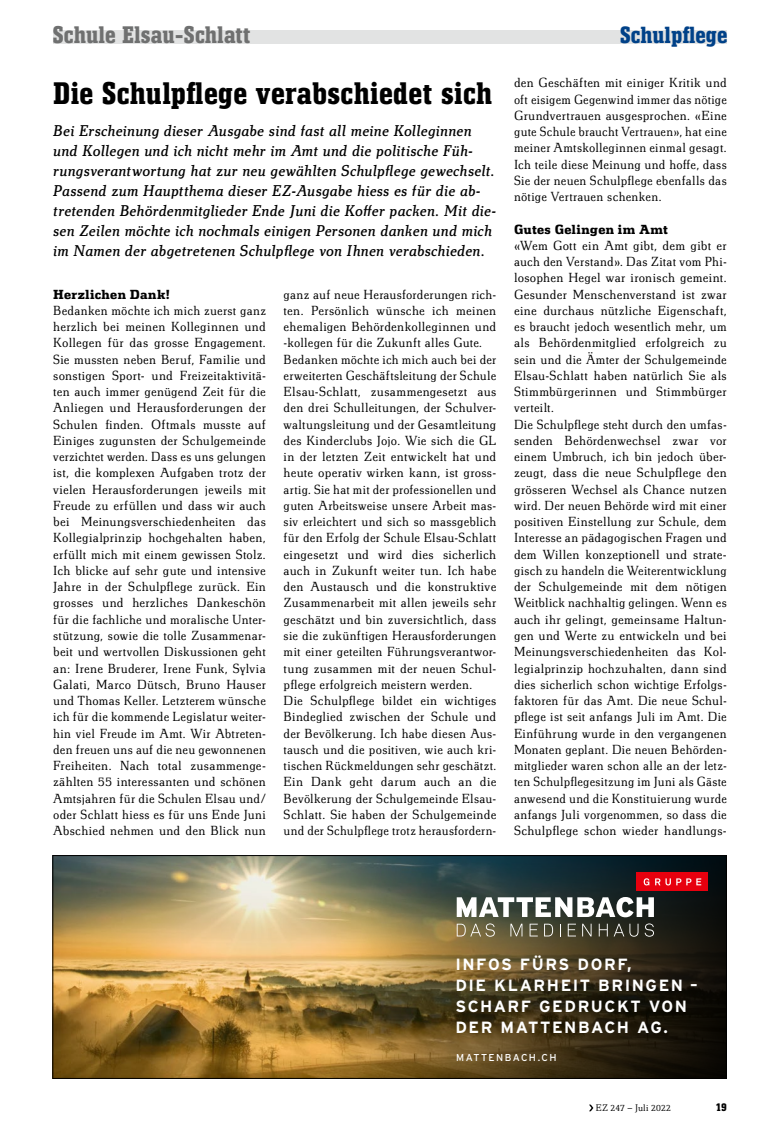
<style>
.page{position:relative;width:780px;height:1134px;background:#fff}
.page>*{position:absolute;margin:0;border:0;box-sizing:border-box;transform-origin:0 0}
.t1{font:700 32.5px "Technotyp Condensed";letter-spacing:.01em;color:#000}
.t2{font:700 25px "Technotyp Condensed";color:#6f7070}
.t3{font:700 24.38px "Technotyp Condensed";color:#004188}
.t4{font:italic 16.25px/20px "Technotyp";letter-spacing:.005em;color:#000}
.t5{font:700 16.25px/21.2px "Interstate";letter-spacing:.09em;color:#fff}
.t6{font:300 13.75px/16.2px "Technotyp";letter-spacing:.02em;color:#000;text-align:justify}
.t7{font:700 13.75px "Technotyp";letter-spacing:.025em;color:#000}
.t8{font:700 12.5px "Technotyp Condensed";color:#000}
.t9{font:300 10px "Technotyp";letter-spacing:.02em;color:#000}
.t10{font:10px "Interstate";letter-spacing:.135em;color:#fff}
</style>
<div class="page">
<div style="left:53px;top:30px;width:673px;height:13px;background:#e2e3e3"></div>
<svg style="left:589px;top:1104px;width:4px;height:7px"></svg>
<img style="left:54px;top:857px;width:268px;height:220px">
<img style="left:322px;top:857px;width:402px;height:220px">
<div style="left:636px;top:873px;width:72px;height:18px;background:#e7000e"></div>
<svg style="left:643px;top:878px;width:6px;height:7px"></svg>
<svg style="left:655px;top:878px;width:46px;height:7px"></svg>
<svg style="left:456px;top:897px;width:198px;height:20px"></svg>
<svg style="left:456px;top:923px;width:39px;height:14px"></svg>
<svg style="left:510px;top:924px;width:12px;height:12px"></svg>
<svg style="left:529px;top:924px;width:8px;height:12px"></svg>
<svg style="left:544px;top:924px;width:9px;height:12px"></svg>
<svg style="left:559px;top:924px;width:1px;height:12px"></svg>
<svg style="left:567px;top:924px;width:9px;height:12px"></svg>
<svg style="left:582px;top:924px;width:9px;height:12px"></svg>
<svg style="left:598px;top:924px;width:9px;height:12px"></svg>
<svg style="left:613px;top:924px;width:25px;height:13px"></svg>
<svg style="left:644px;top:923px;width:10px;height:14px"></svg>
<div style="left:52px;top:855px;width:674px;height:224px;border:1px solid #000"></div>
<h2 class="t2" style="left:53px;top:20px;width:199px">Schule Elsau-Schlatt</h2>
<h1 class="t1" style="left:53px;top:74px;width:440px">Die Schulpflege verabschiedet sich</h1>
<p class="t4" style="left:53px;top:121px;width:444px">Bei Erscheinung dieser Ausgabe sind fast all meine Kolleginnen und Kollegen und ich nicht mehr im Amt und die politische Füh&shy;rungsverantwortung hat zur neu gewählten Schulpflege gewechselt.<br>Passend zum Hauptthema dieser EZ-Ausgabe hiess es für die ab&shy;tretenden Behördenmitglieder Ende Juni die Koffer packen. Mit die&shy;sen Zeilen möchte ich nochmals einigen Personen danken und mich im Namen der abgetretenen Schulpflege von Ihnen verabschieden.</p>
<p class="t7" style="left:53px;top:286px;width:118px">Herzlichen Dank!</p>
<p class="t6" style="left:53px;top:302px;width:214px">Bedanken möchte ich mich zuerst ganz herzlich bei meinen Kolleginnen und Kollegen für das grosse Engagement.<br>Sie mussten neben Beruf, Familie und sonstigen Sport- und Freizeitaktivitä&shy;ten auch immer genügend Zeit für die Anliegen und Herausforderungen der Schulen finden. Oftmals musste auf Einiges zugunsten der Schulgemeinde verzichtet werden. Dass es uns gelungen ist, die komplexen Aufgaben trotz der vielen Herausforderungen jeweils mit Freude zu erfüllen und dass wir auch bei Meinungsverschiedenheiten das Kollegialprinzip hochgehalten haben, erfüllt mich mit einem gewissen Stolz.<br>Ich blicke auf sehr gute und intensive Jahre in der Schulpflege zurück. Ein grosses und herzliches Dankeschön für die fachliche und moralische Unter&shy;stützung, sowie die tolle Zusammenar&shy;beit und wertvollen Diskussionen geht an: Irene Bruderer, Irene Funk, Sylvia Galati, Marco Dütsch, Bruno Hauser und Thomas Keller. Letzterem wünsche ich für die kommende Legislatur weiter&shy;hin viel Freude im Amt. Wir Abtreten&shy;den freuen uns auf die neu gewonnenen Freiheiten. Nach total zusammenge&shy;zählten 55 interessanten und schönen Amtsjahren für die Schulen Elsau und/ oder Schlatt hiess es für uns Ende Juni Abschied nehmen und den Blick nun</p>
<p class="t6" style="left:283px;top:286px;width:214px;text-align:left">ganz auf neue Herausforderungen rich&shy;ten. Persönlich wünsche ich meinen ehemaligen Behördenkolleginnen und -kollegen für die Zukunft alles Gute.<br>Bedanken möchte ich mich auch bei der erweiterten Geschäftsleitung der Schule Elsau-Schlatt, zusammengesetzt aus den drei Schulleitungen, der Schulver&shy;waltungsleitung und der Gesamtleitung des Kinderclubs Jojo. Wie sich die GL in der letzten Zeit entwickelt hat und heute operativ wirken kann, ist gross&shy;artig. Sie hat mit der professionellen und guten Arbeitsweise unsere Arbeit mas&shy;siv erleichtert und sich so massgeblich für den Erfolg der Schule Elsau-Schlatt eingesetzt und wird dies sicherlich auch in Zukunft weiter tun. Ich habe den Austausch und die konstruktive Zusammenarbeit mit allen jeweils sehr geschätzt und bin zuversichtlich, dass sie die zukünftigen Herausforderungen mit einer geteilten Führungsverantwor&shy;tung zusammen mit der neuen Schul&shy;pflege erfolgreich meistern werden.<br>Die Schulpflege bildet ein wichtiges Bindeglied zwischen der Schule und der Bevölkerung. Ich habe diesen Aus&shy;tausch und die positiven, wie auch kri&shy;tischen Rückmeldungen sehr geschätzt.<br>Ein Dank geht darum auch an die Bevölkerung der Schulgemeinde Elsau-Schlatt. Sie haben der Schulgemeinde und der Schulpflege trotz herausfordern-</p>
<h3 class="t3" style="left:620px;top:21px;width:109px">Schulpflege</h3>
<p class="t6" style="left:514px;top:75px;width:214px">den Geschäften mit einiger Kritik und oft eisigem Gegenwind immer das nötige Grundvertrauen ausgesprochen. «Eine gute Schule braucht Vertrauen», hat eine meiner Amtskolleginnen einmal gesagt.<br>Ich teile diese Meinung und hoffe, dass Sie der neuen Schulpflege ebenfalls das nötige Vertrauen schenken.</p>
<p class="t7" style="left:514px;top:221px;width:155px">Gutes Gelingen im Amt</p>
<p class="t6" style="left:514px;top:237px;width:214px;text-align:left">«Wem Gott ein Amt gibt, dem gibt er auch den Verstand». Das Zitat vom Phi&shy;losophen Hegel war ironisch gemeint.<br>Gesunder Menschenverstand ist zwar eine durchaus nützliche Eigenschaft, es braucht jedoch wesentlich mehr, um als Behördenmitglied erfolgreich zu sein und die Ämter der Schulgemeinde Elsau-Schlatt haben natürlich Sie als Stimmbürgerinnen und Stimmbürger verteilt.<br>Die Schulpflege steht durch den umfas&shy;senden Behördenwechsel zwar vor einem Umbruch, ich bin jedoch über&shy;zeugt, dass die neue Schulpflege den grösseren Wechsel als Chance nutzen wird. Der neuen Behörde wird mit einer positiven Einstellung zur Schule, dem Interesse an pädagogischen Fragen und dem Willen konzeptionell und strate&shy;gisch zu handeln die Weiterentwicklung der Schulgemeinde mit dem nötigen Weitblick nachhaltig gelingen. Wenn es auch ihr gelingt, gemeinsame Haltun&shy;gen und Werte zu entwickeln und bei Meinungsverschiedenheiten das Kol&shy;legialprinzip hochzuhalten, dann sind dies sicherlich schon wichtige Erfolgs&shy;faktoren für das Amt. Die neue Schul&shy;pflege ist seit anfangs Juli im Amt. Die Einführung wurde in den vergangenen Monaten geplant. Die neuen Behörden&shy;mitglieder waren schon alle an der letz&shy;ten Schulpflegesitzung im Juni als Gäste anwesend und die Konstituierung wurde anfangs Juli vorgenommen, so dass die Schulpflege schon wieder handlungs-</p>
<p class="t5" style="left:455px;top:953px;width:244px">INFOS FÜRS DORF,<br>DIE KLARHEIT BRINGEN –<br>SCHARF GEDRUCKT VON<br>DER MATTENBACH AG.</p>
<p class="t10" style="left:456px;top:1051px;width:102px">MATTENBACH.CH</p>
<p class="t9" style="left:596px;top:1102px;width:77px">EZ 247 – Juli 2022</p>
<p class="t8" style="left:715px;top:1100px;width:13px">19</p>
</div>
